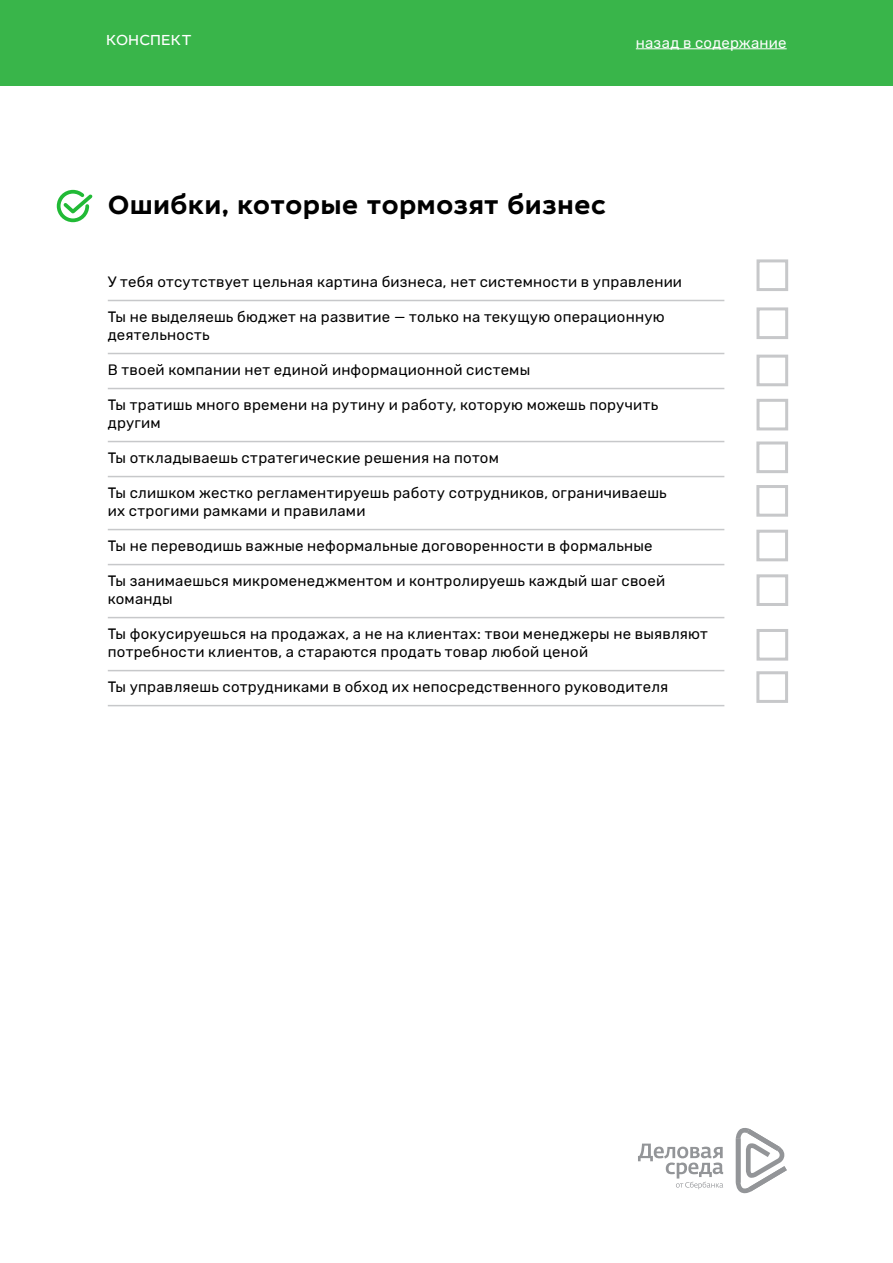
<style>
.page{position:relative;width:893px;height:1263px;background:#fff}
.page>*{position:absolute;margin:0;border:0;box-sizing:border-box;transform-origin:0 0}
.t1{font:700 27px "Leto Sans";color:#000}
.t2{font:15px/18px "Rubik";letter-spacing:.015em;color:#000}
.t3{font:15px "Rubik";letter-spacing:.015em;color:#fff}
.t4{font:15px "Leto Sans";color:#fff}
</style>
<div class="page">
<div style="left:0;top:0;width:893px;height:85px;background:#39b54a"></div>
<svg style="left:638px;top:1143px;width:85px;height:46px"></svg>
<svg style="left:736px;top:1128px;width:51px;height:65px"></svg>
<hr style="left:636px;top:48px;width:151px;height:1px;background:#fff">
<hr style="left:108px;top:300px;width:616px;height:1px;background:#c7c8ca">
<hr style="left:108px;top:353px;width:616px;height:1px;background:#c7c8ca">
<hr style="left:108px;top:388px;width:616px;height:1px;background:#c7c8ca">
<hr style="left:108px;top:441px;width:616px;height:1px;background:#c7c8ca">
<hr style="left:108px;top:476px;width:616px;height:1px;background:#c7c8ca">
<hr style="left:108px;top:529px;width:616px;height:1px;background:#c7c8ca">
<hr style="left:108px;top:564px;width:616px;height:1px;background:#c7c8ca">
<hr style="left:108px;top:617px;width:616px;height:1px;background:#c7c8ca">
<hr style="left:108px;top:670px;width:616px;height:1px;background:#c7c8ca">
<hr style="left:108px;top:705px;width:616px;height:1px;background:#c7c8ca">
<div style="left:756px;top:485px;width:32px;height:32px;border:3px solid #c7c8ca"></div>
<div style="left:756px;top:629px;width:32px;height:32px;border:3px solid #c7c8ca"></div>
<div style="left:756px;top:355px;width:32px;height:31px;border:3px solid #c7c8ca"></div>
<div style="left:756px;top:307px;width:32px;height:32px;border:3px solid #c7c8ca"></div>
<div style="left:756px;top:574px;width:32px;height:32px;border:3px solid #c7c8ca"></div>
<div style="left:756px;top:399px;width:32px;height:31px;border:3px solid #c7c8ca"></div>
<svg style="left:56px;top:189px;width:37px;height:34px"></svg>
<div style="left:756px;top:530px;width:32px;height:31px;border:3px solid #c7c8ca"></div>
<div style="left:756px;top:671px;width:32px;height:32px;border:3px solid #c7c8ca"></div>
<div style="left:756px;top:259px;width:32px;height:32px;border:3px solid #c7c8ca"></div>
<div style="left:756px;top:441px;width:32px;height:32px;border:3px solid #c7c8ca"></div>
<p class="t4" style="left:106px;top:30px;width:87px">КОНСПЕКТ</p>
<p class="t3" style="left:636px;top:34px;width:152px">назад в содержание</p>
<h1 class="t1" style="left:108px;top:187px;width:500px">Ошибки, которые тормозят бизнес</h1>
<p class="t2" style="left:108px;top:273px;width:576px">У тебя отсутствует цельная картина бизнеса, нет системности в управлении</p>
<p class="t2" style="left:108px;top:308px;width:558px">Ты не выделяешь бюджет на развитие — только на текущую операционную деятельность</p>
<p class="t2" style="left:108px;top:361px;width:424px">В твоей компании нет единой информационной системы</p>
<p class="t2" style="left:108px;top:396px;width:552px">Ты тратишь много времени на рутину и работу, которую можешь поручить другим</p>
<p class="t2" style="left:108px;top:449px;width:393px">Ты откладываешь стратегические решения на потом</p>
<p class="t2" style="left:108px;top:484px;width:560px">Ты слишком жестко регламентируешь работу сотрудников, ограничиваешь их строгими рамками и правилами</p>
<p class="t2" style="left:108px;top:537px;width:546px">Ты не переводишь важные неформальные договоренности в формальные</p>
<p class="t2" style="left:108px;top:572px;width:559px">Ты занимаешься микроменеджментом и контролируешь каждый шаг своей команды</p>
<p class="t2" style="left:108px;top:625px;width:602px">Ты фокусируешься на продажах, а не на клиентах: твои менеджеры не выявляют потребности клиентов, а стараются продать товар любой ценой</p>
<p class="t2" style="left:108px;top:678px;width:562px">Ты управляешь сотрудниками в обход их непосредственного руководителя</p>
</div>
